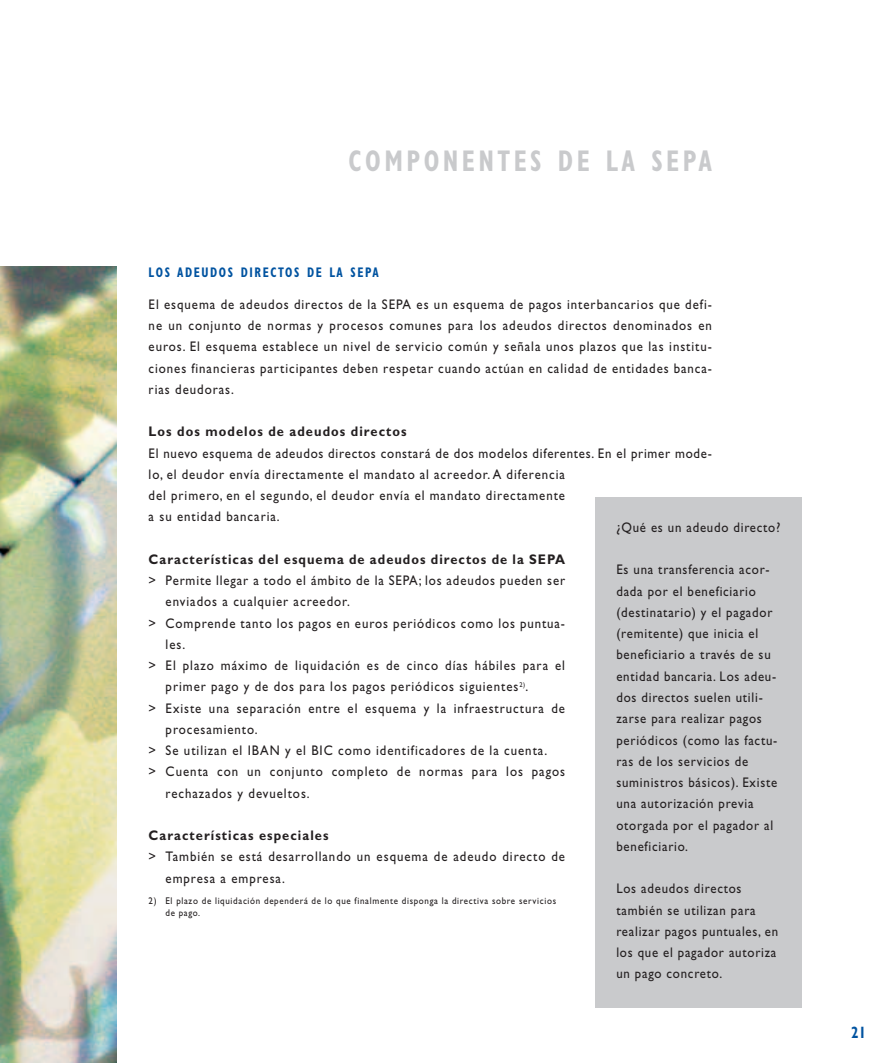
<style>
.page{position:relative;width:893px;height:1063px;background:#fff}
.page>*{position:absolute;margin:0;border:0;box-sizing:border-box;transform-origin:0 0}
.t1{font:700 condensed 30px "Gill Sans";letter-spacing:.135em;color:#c9cacc;scale:.85 1}
.t2{font:700 condensed 16.5px "Gill Sans";color:#0153a0;scale:.85 1}
.t3{font:13.95px/21.3px "Gill Sans";letter-spacing:.07em;color:#231f20;scale:.92 1}
.t4{font:700 13.95px "Gill Sans";letter-spacing:.085em;color:#231f20;scale:.92 1}
.t5{font:700 condensed 13.95px "Gill Sans";letter-spacing:.135em;color:#0153a0;scale:.85 1}
.t6{font:9.75px/12px "Gill Sans";letter-spacing:.075em;color:#231f20;scale:.92 1}
</style>
<div class="page">
<img style="left:0;top:266px;width:117px;height:797px">
<div style="left:595px;top:497px;width:207px;height:510px;background:#c9cacc"></div>
<h1 class="t1" style="left:348px;top:150px;width:429px">COMPONENTES DE LA SEPA</h1>
<p class="t5" style="left:149px;top:267px;width:272px">LOS ADEUDOS DIRECTOS DE LA SEPA</p>
<p class="t3" style="left:149px;top:295px;width:614px;text-align:justify">El esquema de adeudos directos de la SEPA es un esquema de pagos interbancarios que defi&shy;ne un conjunto de normas y procesos comunes para los adeudos directos denominados en euros. El esquema establece un nivel de servicio común y señala unos plazos que las institu&shy;ciones financieras participantes deben respetar cuando actúan en calidad de entidades banca&shy;rias deudoras.</p>
<p class="t4" style="left:149px;top:427px;width:282px">Los dos modelos de adeudos directos</p>
<p class="t3" style="left:149px;top:444px;width:614px">El nuevo esquema de adeudos directos constará de dos modelos diferentes. En el primer mode&shy;lo, el deudor envía directamente el mandato al acreedor. A diferencia<br>del primero, en el segundo, el deudor envía el mandato directamente<br>a su entidad bancaria.</p>
<p class="t4" style="left:149px;top:554px;width:454px">Características del esquema de adeudos directos de la SEPA</p>
<p class="t3" style="left:149px;top:571px;width:454px">&gt; Permite llegar a todo el ámbito de la SEPA; los adeudos pueden ser</p>
<p class="t3" style="left:166px;top:593px;width:202px">enviados a cualquier acreedor.</p>
<p class="t3" style="left:149px;top:614px;width:454px">&gt; Comprende tanto los pagos en euros periódicos como los puntua-</p>
<p class="t3" style="left:166px;top:635px;width:23px">les.</p>
<p class="t3" style="left:149px;top:656px;width:454px">&gt; El plazo máximo de liquidación es de cinco días hábiles para el</p>
<p class="t3" style="left:166px;top:678px;width:396px">primer pago y de dos para los pagos periódicos siguientes<sup>2)</sup>.</p>
<p class="t3" style="left:149px;top:699px;width:454px">&gt; Existe una separación entre el esquema y la infraestructura de</p>
<p class="t3" style="left:166px;top:720px;width:102px">procesamiento.</p>
<p class="t3" style="left:149px;top:741px;width:435px">&gt; Se utilizan el IBAN y el BIC como identificadores de la cuenta.</p>
<p class="t3" style="left:149px;top:763px;width:454px">&gt; Cuenta con un conjunto completo de normas para los pagos</p>
<p class="t3" style="left:166px;top:784px;width:158px">rechazados y devueltos.</p>
<p class="t4" style="left:149px;top:831px;width:197px">Características especiales</p>
<p class="t3" style="left:166px;top:848px;width:436px;text-indent:-17px">&gt; También se está desarrollando un esquema de adeudo directo de empresa a empresa.</p>
<p class="t3" style="left:616px;top:518px;width:180px">¿Qué es un adeudo directo?</p>
<p class="t3" style="left:616px;top:561px;width:177px">Es una transferencia acor&shy;dada por el beneficiario (destinatario) y el pagador (remitente) que inicia el beneficiario a través de su entidad bancaria. Los adeu&shy;dos directos suelen utili&shy;zarse para realizar pagos periódicos (como las factu&shy;ras de los servicios de suministros básicos). Existe una autorización previa otorgada por el pagador al beneficiario.</p>
<p class="t3" style="left:616px;top:880px;width:177px">Los adeudos directos también se utilizan para realizar pagos puntuales, en los que el pagador autoriza un pago concreto.</p>
<p class="t6" style="left:165px;top:896px;width:426px;text-indent:-17px">2) El plazo de liquidación dependerá de lo que finalmente disponga la directiva sobre servicios de pago.</p>
<p class="t2" style="left:851px;top:1026px;width:19px">21</p>
</div>
